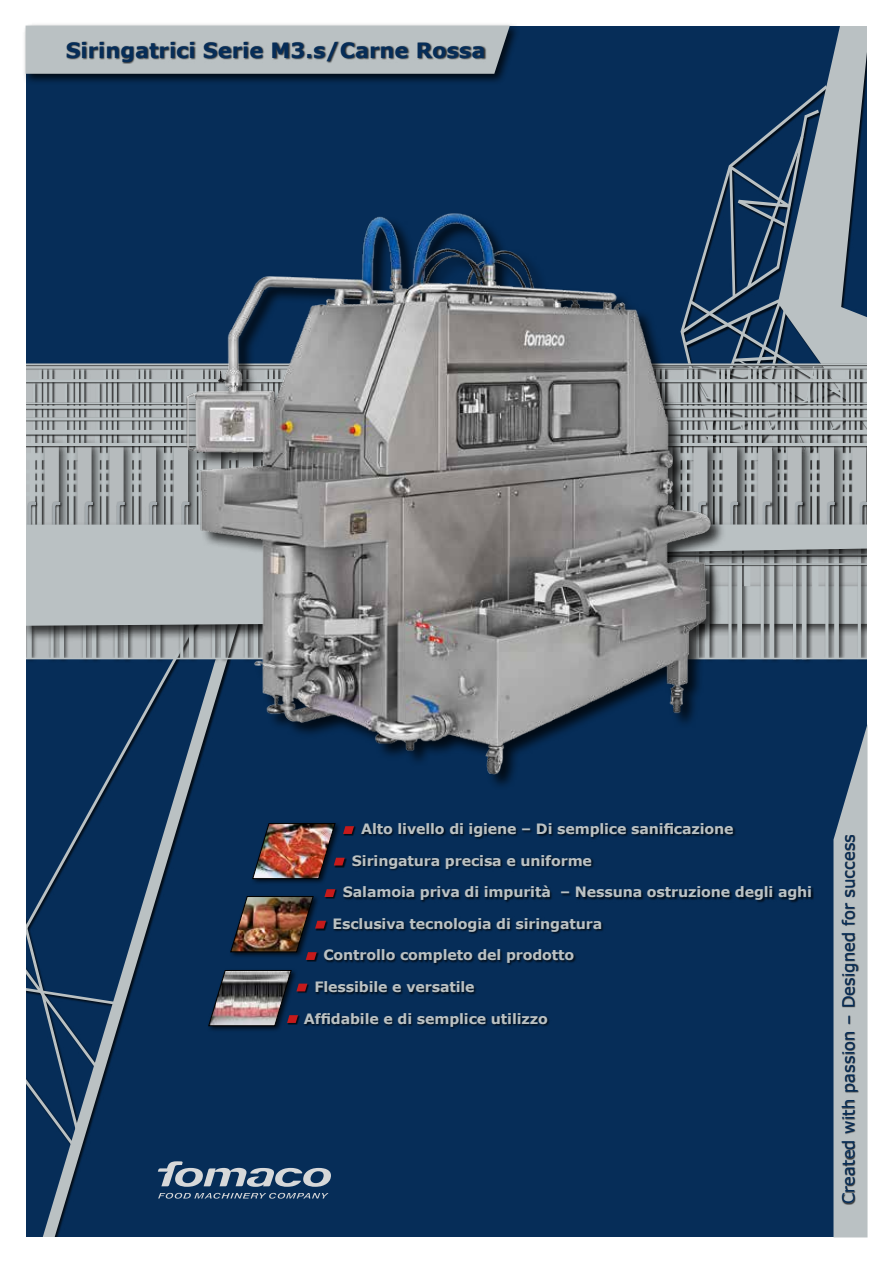
<style>
.page{position:relative;width:893px;height:1263px;background:#fff}
.page>*{position:absolute;margin:0;border:0;box-sizing:border-box;transform-origin:0 0}
.t1{font:700 21px "Verdana";color:#062d58}
.t2{font:16.5px "Verdana";color:#062d58}
.t3{font:700 14.25px "Verdana";letter-spacing:-.01em;color:#bac1c3}
</style>
<div class="page">
<div style="left:26px;top:26px;width:841px;height:338px;background:#062d58"></div>
<div style="left:26px;top:659px;width:841px;height:594px;background:#062d58"></div>
<svg style="left:715px;top:26px;width:152px;height:412px"></svg>
<svg style="left:42px;top:937px;width:207px;height:300px"></svg>
<svg style="left:26px;top:937px;width:99px;height:218px"></svg>
<svg style="left:26px;top:663px;width:166px;height:274px"></svg>
<div style="left:25px;top:527px;width:842px;height:136px;background:#000;opacity:.75"></div>
<hr style="left:858px;top:532px;width:3px;height:126px;background:#bac1c3">
<div style="left:834px;top:532px;width:5px;height:126px;background:#bac1c3"></div>
<hr style="left:825px;top:532px;width:3px;height:126px;background:#bac1c3">
<hr style="left:802px;top:533px;width:4px;height:126px;background:#bac1c3">
<hr style="left:793px;top:533px;width:3px;height:126px;background:#bac1c3">
<div style="left:769px;top:533px;width:5px;height:126px;background:#bac1c3"></div>
<hr style="left:761px;top:533px;width:3px;height:126px;background:#bac1c3">
<div style="left:737px;top:532px;width:5px;height:126px;background:#bac1c3"></div>
<svg style="left:728px;top:641px;width:4px;height:17px"></svg>
<hr style="left:180px;top:532px;width:3px;height:126px;background:#bac1c3">
<hr style="left:156px;top:532px;width:4px;height:126px;background:#bac1c3">
<hr style="left:147px;top:532px;width:3px;height:126px;background:#bac1c3">
<div style="left:123px;top:533px;width:5px;height:126px;background:#bac1c3"></div>
<hr style="left:115px;top:533px;width:3px;height:126px;background:#bac1c3">
<hr style="left:92px;top:533px;width:4px;height:126px;background:#bac1c3">
<hr style="left:83px;top:533px;width:3px;height:126px;background:#bac1c3">
<div style="left:59px;top:532px;width:5px;height:127px;background:#bac1c3"></div>
<hr style="left:51px;top:532px;width:3px;height:127px;background:#bac1c3">
<div style="left:27px;top:532px;width:5px;height:126px;background:#bac1c3"></div>
<div style="left:29px;top:368px;width:835px;height:170px;background:#000;opacity:.75"></div>
<hr style="left:39px;top:368px;width:3px;height:92px;background:#bac1c3">
<svg style="left:43px;top:370px;width:4px;height:68px"></svg>
<hr style="left:33px;top:382px;width:2px;height:78px;background:#bac1c3">
<svg style="left:49px;top:370px;width:4px;height:68px"></svg>
<div style="left:30px;top:433px;width:5px;height:27px;background:#bac1c3"></div>
<div style="left:29px;top:457px;width:6px;height:68px;background:#bac1c3"></div>
<div style="left:37px;top:457px;width:5px;height:68px;background:#bac1c3"></div>
<svg style="left:70px;top:370px;width:4px;height:68px"></svg>
<svg style="left:75px;top:370px;width:4px;height:68px"></svg>
<hr style="left:65px;top:382px;width:2px;height:78px;background:#bac1c3">
<hr style="left:81px;top:368px;width:3px;height:92px;background:#bac1c3">
<div style="left:62px;top:432px;width:5px;height:28px;background:#b3babc"></div>
<hr style="left:103px;top:368px;width:3px;height:92px;background:#bac1c3">
<svg style="left:108px;top:370px;width:4px;height:68px"></svg>
<hr style="left:97px;top:382px;width:3px;height:78px;background:#bac1c3">
<hr style="left:114px;top:368px;width:3px;height:92px;background:#bac1c3">
<div style="left:95px;top:432px;width:5px;height:28px;background:#b3babc"></div>
<hr style="left:136px;top:368px;width:3px;height:92px;background:#bac1c3">
<svg style="left:140px;top:370px;width:4px;height:68px"></svg>
<hr style="left:130px;top:382px;width:2px;height:78px;background:#bac1c3">
<hr style="left:146px;top:368px;width:3px;height:92px;background:#bac1c3">
<div style="left:127px;top:433px;width:5px;height:27px;background:#b3babc"></div>
<hr style="left:167px;top:368px;width:3px;height:92px;background:#bac1c3">
<hr style="left:172px;top:368px;width:4px;height:90px;background:#bac1c3">
<hr style="left:162px;top:382px;width:2px;height:78px;background:#bac1c3">
<hr style="left:178px;top:368px;width:3px;height:92px;background:#bac1c3">
<div style="left:159px;top:433px;width:5px;height:27px;background:#b3babc"></div>
<hr style="left:727px;top:368px;width:3px;height:92px;background:#bac1c3">
<hr style="left:748px;top:368px;width:3px;height:92px;background:#bac1c3">
<svg style="left:753px;top:370px;width:4px;height:68px"></svg>
<hr style="left:742px;top:382px;width:3px;height:78px;background:#bac1c3">
<hr style="left:759px;top:368px;width:3px;height:92px;background:#bac1c3">
<hr style="left:740px;top:433px;width:4px;height:27px;background:#b3babc">
<hr style="left:781px;top:368px;width:3px;height:92px;background:#bac1c3">
<svg style="left:786px;top:370px;width:4px;height:68px"></svg>
<hr style="left:775px;top:382px;width:3px;height:78px;background:#bac1c3">
<hr style="left:792px;top:368px;width:3px;height:92px;background:#bac1c3">
<hr style="left:773px;top:433px;width:4px;height:27px;background:#b3babc">
<hr style="left:814px;top:368px;width:3px;height:92px;background:#bac1c3">
<svg style="left:818px;top:370px;width:4px;height:68px"></svg>
<hr style="left:808px;top:382px;width:2px;height:78px;background:#bac1c3">
<hr style="left:824px;top:368px;width:3px;height:92px;background:#bac1c3">
<div style="left:805px;top:433px;width:5px;height:27px;background:#b3babc"></div>
<hr style="left:846px;top:368px;width:3px;height:92px;background:#bac1c3">
<svg style="left:851px;top:370px;width:4px;height:68px"></svg>
<hr style="left:840px;top:382px;width:3px;height:78px;background:#bac1c3">
<hr style="left:857px;top:368px;width:3px;height:92px;background:#bac1c3">
<hr style="left:838px;top:433px;width:4px;height:27px;background:#b3babc">
<div style="left:40px;top:438px;width:840px;height:107px;background:#000;opacity:.75"></div>
<div style="left:45px;top:445px;width:14px;height:81px;background:#b6bbbd"></div>
<div style="left:78px;top:445px;width:14px;height:81px;background:#b6bbbd"></div>
<div style="left:110px;top:445px;width:14px;height:81px;background:#b6bbbd"></div>
<div style="left:142px;top:445px;width:14px;height:81px;background:#b6bbbd"></div>
<div style="left:174px;top:445px;width:14px;height:81px;background:#b6bbbd"></div>
<div style="left:723px;top:445px;width:14px;height:88px;background:#b6bbbd"></div>
<div style="left:758px;top:445px;width:14px;height:88px;background:#b6bbbd"></div>
<div style="left:788px;top:445px;width:14px;height:88px;background:#b6bbbd"></div>
<div style="left:820px;top:445px;width:14px;height:88px;background:#b6bbbd"></div>
<div style="left:852px;top:445px;width:14px;height:88px;background:#b6bbbd"></div>
<div style="left:27px;top:501px;width:843px;height:27px;background:#000;opacity:.75"></div>
<svg style="left:28px;top:502px;width:8px;height:20px"></svg>
<svg style="left:52px;top:502px;width:8px;height:20px"></svg>
<svg style="left:85px;top:502px;width:8px;height:20px"></svg>
<svg style="left:117px;top:502px;width:8px;height:20px"></svg>
<svg style="left:149px;top:502px;width:8px;height:20px"></svg>
<svg style="left:182px;top:502px;width:1px;height:20px"></svg>
<svg style="left:727px;top:502px;width:140px;height:20px"></svg>
<hr style="left:25px;top:363px;width:844px;height:4px;background:#000;opacity:.75">
<hr style="left:26px;top:363px;width:841px;height:2px;background:#bac1c3">
<div style="left:25px;top:379px;width:844px;height:5px;background:#000;opacity:.75"></div>
<hr style="left:26px;top:379px;width:841px;height:3px;background:#bac1c3">
<hr style="left:25px;top:402px;width:844px;height:4px;background:#000;opacity:.75">
<hr style="left:26px;top:403px;width:841px;height:1px;background:#bac1c3">
<hr style="left:25px;top:406px;width:844px;height:4px;background:#000;opacity:.75">
<hr style="left:26px;top:406px;width:841px;height:3px;background:#bac1c3">
<hr style="left:25px;top:368px;width:844px;height:2px;background:#000;opacity:.75">
<hr style="left:26px;top:368px;width:841px;height:1px;background:#bac1c3">
<div style="left:25px;top:417px;width:844px;height:5px;background:#000;opacity:.75"></div>
<hr style="left:26px;top:417px;width:841px;height:3px;background:#bac1c3">
<div style="left:25px;top:430px;width:844px;height:6px;background:#000;opacity:.75"></div>
<div style="left:26px;top:430px;width:841px;height:5px;background:#bac1c3"></div>
<div style="left:25px;top:443px;width:844px;height:5px;background:#000;opacity:.75"></div>
<hr style="left:26px;top:443px;width:841px;height:3px;background:#bac1c3">
<div style="left:21px;top:522px;width:860px;height:119px;background:#000;opacity:.75"></div>
<svg style="left:26px;top:524px;width:841px;height:102px;fill:#bac1c3"></svg>
<hr style="left:26px;top:658px;width:841px;height:1px;background:#bac1c3">
<div style="left:0;top:0;width:26px;height:1263px;background:#fff"></div>
<div style="left:867px;top:0;width:26px;height:1263px;background:#fff"></div>
<div style="left:0;top:1237px;width:893px;height:26px;background:#fff"></div>
<svg style="left:833px;top:726px;width:34px;height:511px"></svg>
<div style="left:842px;top:835px;width:17px;height:370px;background:#000;opacity:.75"></div>
<div style="left:22px;top:22px;width:498px;height:63px;background:#000;opacity:.75"></div>
<div style="left:26px;top:26px;width:484px;height:48px;background:#bac1c3"></div>
<div style="left:66px;top:41px;width:421px;height:23px;background:#000;opacity:.75"></div>
<div style="left:251px;top:821px;width:90px;height:65px;background:#000;opacity:.75"></div>
<div style="left:207px;top:968px;width:91px;height:64px;background:#000;opacity:.75"></div>
<div style="left:304px;top:823px;width:510px;height:206px;background:#000;opacity:.75"></div>
<div style="left:343px;top:826px;width:13px;height:10px;background:#000;opacity:.75"></div>
<img style="left:252px;top:823px;width:102px;height:56px">
<div style="left:325px;top:889px;width:13px;height:10px;background:#000;opacity:.75"></div>
<div style="left:306px;top:952px;width:13px;height:10px;background:#000;opacity:.75"></div>
<img style="left:230px;top:889px;width:105px;height:71px">
<div style="left:297px;top:984px;width:13px;height:10px;background:#000;opacity:.75"></div>
<svg style="left:208px;top:970px;width:99px;height:56px"></svg>
<img style="left:183px;top:213px;width:539px;height:572px">
<svg style="left:158px;top:1161px;width:173px;height:26px"></svg>
<svg style="left:158px;top:1193px;width:171px;height:5px"></svg>
<h1 class="t1" style="left:66px;top:35px;width:421px">Siringatrici Serie M3.s/Carne Rossa</h1>
<p class="t3" style="left:361px;top:819px;width:374px">Alto livello di igiene – Di semplice sanificazione</p>
<p class="t3" style="left:352px;top:851px;width:242px">Siringatura precisa e uniforme</p>
<p class="t3" style="left:343px;top:882px;width:471px">Salamoia priva di impurità – Nessuna ostruzione degli aghi</p>
<p class="t3" style="left:332px;top:914px;width:271px">Esclusiva tecnologia di siringatura</p>
<p class="t3" style="left:323px;top:945px;width:252px">Controllo completo del prodotto</p>
<p class="t3" style="left:314px;top:977px;width:162px">Flessibile e versatile</p>
<p class="t3" style="left:304px;top:1008px;width:246px">Affidabile e di semplice utilizzo</p>
<p class="t2" style="left:837px;top:1204px;width:371px;rotate:-90deg">Created with passion – Designed for success</p>
</div>
